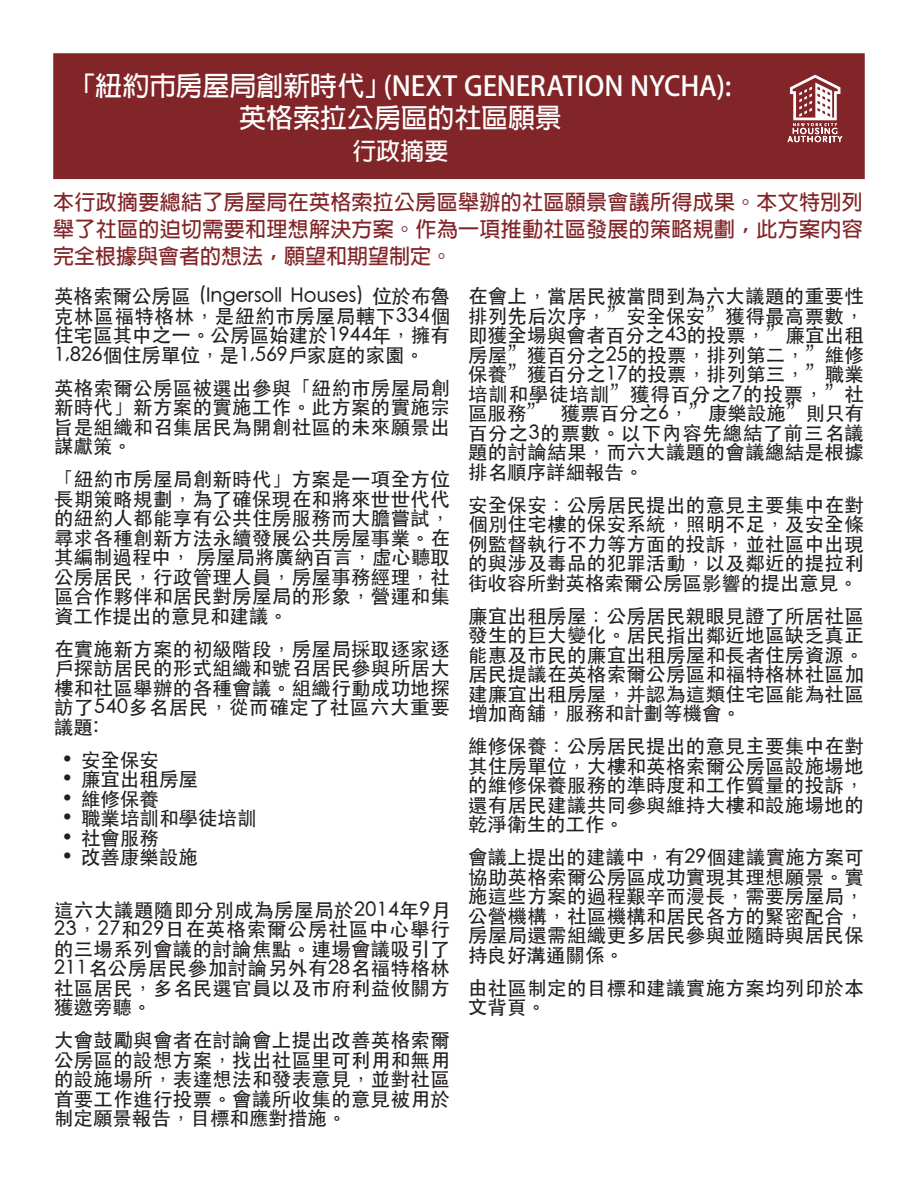
<style>
.page{position:relative;width:918px;height:1188px;background:#fff}
.page>*{position:absolute;margin:0;border:0;box-sizing:border-box;transform-origin:0 0}
.Heading_1_copy{font:700 27px "Adobe Fan Heiti Std";letter-spacing:-.005em;color:#fff}
.Heading_1_copy-2{font:700 24px "Adobe Fan Heiti Std";color:#fff}
.ParagraphBig{font:700 21px/27px "Adobe Fan Heiti Std";letter-spacing:.015em;color:#822528;text-align:justify}
.StandardParagraph{font:500 19.5px/19.5px "ST Heiti TC";letter-spacing:.015em;color:#231f20;text-align:justify}
</style>
<div class="page">
<div style="left:53px;top:53px;width:812px;height:126px;background:#822528;border:2px solid #822528"></div>
<svg style="left:788px;top:75px;width:54px;height:67px"></svg>
<p class="Heading_1_copy" style="left:70px;top:70px;width:663px">「紐約市房屋局創新時代」(NEXT GENERATION NYCHA):</p>
<p class="Heading_1_copy" style="left:239px;top:102px;width:324px">英格索拉公房區的社區願景</p>
<p class="Heading_1_copy-2" style="left:353px;top:137px;width:97px">行政摘要</p>
<p class="ParagraphBig" style="left:53px;top:189px;width:811px">本行政摘要總結了房屋局在英格索拉公房區舉辦的社區願景會議所得成果。本文特別列舉了社區的迫切需要和理想解決方案。作為一項推動社區發展的策略規劃，此方案內容完全根據與會者的想法，願望和期望制定。</p>
<p class="StandardParagraph" style="left:54px;top:286px;width:398px">英格索爾公房區 (Ingersoll Houses) 位於布魯克林區福特格林，是紐約市房屋局轄下334個住宅區其中之一。公房區始建於1944年，擁有1,826個住房單位，是1,569戶家庭的家園。</p>
<p class="StandardParagraph" style="left:54px;top:378px;width:397px">英格索爾公房區被選出參與「紐約市房屋局創新時代」新方案的實施工作。此方案的實施宗旨是組織和召集居民為開創社區的未來願景出謀獻策。</p>
<p class="StandardParagraph" style="left:54px;top:469px;width:398px">「紐約市房屋局創新時代」方案是一項全方位長期策略規劃，為了確保現在和將來世世代代的紐約人都能享有公共住房服務而大膽嘗試，尋求各種創新方法永續發展公共房屋事業。在其編制過程中， 房屋局將廣納百言，虛心聽取公房居民，行政管理人員，房屋事務經理，社區合作夥伴和居民對房屋局的形象，營運和集資工作提出的意見和建議。</p>
<p class="StandardParagraph" style="left:54px;top:639px;width:397px">在實施新方案的初級階段，房屋局採取逐家逐戶探訪居民的形式組織和號召居民參與所居大樓和社區舉辦的各種會議。組織行動成功地探訪了540多名居民，從而確定了社區六大重要議題:</p>
<p class="StandardParagraph" style="left:62px;top:750px;width:99px">• 安全保安</p>
<p class="StandardParagraph" style="left:62px;top:769px;width:138px">• 廉宜出租房屋</p>
<p class="StandardParagraph" style="left:62px;top:789px;width:99px">• 維修保養</p>
<p class="StandardParagraph" style="left:62px;top:808px;width:196px">• 職業培訓和學徒培訓</p>
<p class="StandardParagraph" style="left:62px;top:828px;width:99px">• 社會服務</p>
<p class="StandardParagraph" style="left:62px;top:847px;width:138px">• 改善康樂設施</p>
<p class="StandardParagraph" style="left:54px;top:900px;width:398px">這六大議題隨即分別成為房屋局於2014年9月23，27和29日在英格索爾公房社區中心舉行的三場系列會議的討論焦點。連場會議吸引了211名公房居民參加討論另外有28名福特格林社區居民，多名民選官員以及市府利益攸關方獲邀旁聽。</p>
<p class="StandardParagraph" style="left:54px;top:1030px;width:397px">大會鼓勵與會者在討論會上提出改善英格索爾公房區的設想方案，找出社區里可利用和無用的設施場所，表達想法和發表意見，並對社區首要工作進行投票。會議所收集的意見被用於制定願景報告，目標和應對措施。</p>
<p class="StandardParagraph" style="left:468px;top:286px;width:398px">在會上，當居民被當問到為六大議題的重要性排列先后次序，”安全保安”獲得最高票數，即獲全場與會者百分之43的投票，”廉宜出租房屋”獲百分之25的投票，排列第二，”維修保養”獲百分之17的投票，排列第三，”職業培訓和學徒培訓”獲得百分之7的投票，”社區服務” 獲票百分之6，”康樂設施”則只有百分之3的票數。以下內容先總結了前三名議題的討論結果，而六大議題的會議總結是根據排名順序詳細報告。</p>
<p class="StandardParagraph" style="left:468px;top:495px;width:397px">安全保安：公房居民提出的意見主要集中在對個別住宅樓的保安系統，照明不足，及安全條例監督執行不力等方面的投訴，並社區中出現的與涉及毒品的犯罪活動，以及鄰近的提拉利街收容所對英格索爾公房區影響的提出意見。</p>
<p class="StandardParagraph" style="left:468px;top:606px;width:397px">廉宜出租房屋：公房居民親眼見證了所居社區發生的巨大變化。居民指出鄰近地區缺乏真正能惠及市民的廉宜出租房屋和長者住房資源。居民提議在英格索爾公房區和福特格林社區加建廉宜出租房屋，并認為這類住宅區能為社區增加商舖，服務和計劃等機會。</p>
<p class="StandardParagraph" style="left:468px;top:736px;width:397px">維修保養：公房居民提出的意見主要集中在對其住房單位，大樓和英格索爾公房區設施場地的維修保養服務的準時度和工作質量的投訴，還有居民建議共同參與維持大樓和設施場地的乾淨衛生的工作。</p>
<p class="StandardParagraph" style="left:468px;top:847px;width:398px">會議上提出的建議中，有29個建議實施方案可協助英格索爾公房區成功實現其理想願景。實施這些方案的過程艱辛而漫長，需要房屋局，公營機構，社區機構和居民各方的緊密配合，房屋局還需組織更多居民參與並隨時與居民保持良好溝通關係。</p>
<p class="StandardParagraph" style="left:468px;top:978px;width:397px">由社區制定的目標和建議實施方案均列印於本文背頁。</p>
</div>
